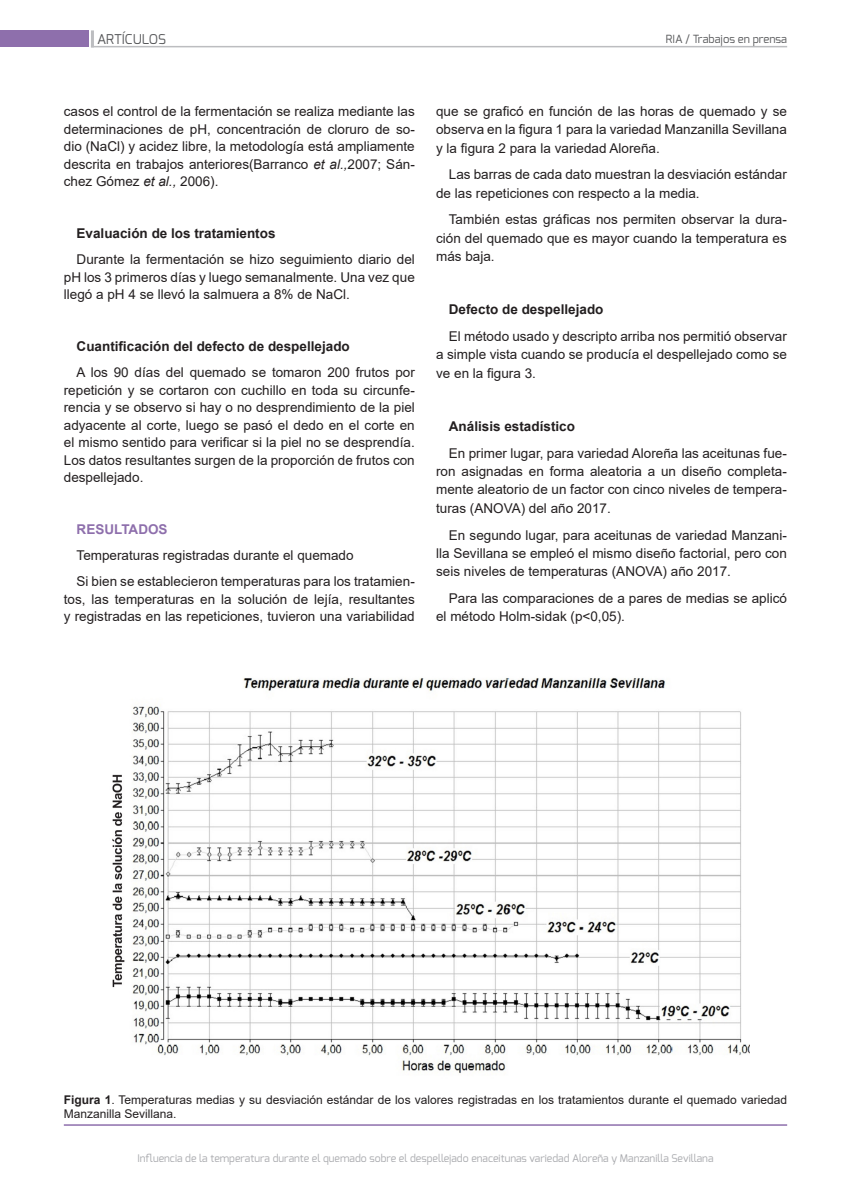
<style>
.page{position:relative;width:851px;height:1191px;background:#fff}
.page>*{position:absolute;margin:0;border:0;box-sizing:border-box;transform-origin:0 0}
.Texto{font:13.5px/17.5px "Arial";color:#231f20;text-align:justify}
.Texto-2{font:700 13.5px "Arial";color:#231f20}
.Subtitulo{font:700 13.5px "Arial";color:#8e6fac}
.t1{font:13.5px "Exo";color:#57585a}
.Tabla-Epig{font:12px/14.4px "Arial";color:#231f20}
.t2{font:11.25px "Exo";color:#57585a}
.t3{font:10.5px "Exo";color:#a8a9ad}
.s1{font-style:italic}
.s2{font-weight:700}
</style>
<div class="page">
<div style="left:0;top:30px;width:89px;height:17px;background:#8e6fac"></div>
<hr style="left:91px;top:30px;width:3px;height:17px;background:#bcbdc0">
<hr style="left:91px;top:46px;width:696px;height:1px;background:#bcbdc0">
<hr style="left:64px;top:1124px;width:723px;height:1px;background:#8e6fac">
<img style="left:112px;top:678px;width:637px;height:396px">
<p class="t1" style="left:97px;top:30px;width:70px">ARTÍCULOS</p>
<p class="t2" style="left:665px;top:31px;width:122px">RIA / Trabajos en prensa</p>
<p class="Texto" style="left:64px;top:103px;width:352px">casos el control de la fermentación se realiza mediante las determinaciones de pH, concentración de cloruro de so&shy;dio (NaCl) y acidez libre, la metodología está ampliamente descrita en trabajos anteriores(Barranco <span class="s1">et al.,</span>2007; Sán&shy;chez Gómez <span class="s1">et al.,</span> 2006).</p>
<p class="Texto-2" style="left:77px;top:224px;width:200px">Evaluación de los tratamientos</p>
<p class="Texto" style="left:64px;top:250px;width:352px;text-indent:13px">Durante la fermentación se hizo seguimiento diario del pH los 3 primeros días y luego semanalmente. Una vez que llegó a pH 4 se llevó la salmuera a 8% de NaCl.</p>
<p class="Texto-2" style="left:77px;top:337px;width:275px">Cuantificación del defecto de despellejado</p>
<p class="Texto" style="left:64px;top:363px;width:352px;text-indent:13px">A los 90 días del quemado se tomaron 200 frutos por repetición y se cortaron con cuchillo en toda su circunfe&shy;rencia y se observo si hay o no desprendimiento de la piel adyacente al corte, luego se pasó el dedo en el corte en el mismo sentido para verificar si la piel no se desprendía.<br>Los datos resultantes surgen de la proporción de frutos con despellejado.</p>
<p class="Subtitulo" style="left:77px;top:520px;width:92px">RESULTADOS</p>
<p class="Texto" style="left:77px;top:546px;width:278px">Temperaturas registradas durante el quemado</p>
<p class="Texto" style="left:64px;top:572px;width:352px;text-indent:13px">Si bien se establecieron temperaturas para los tratamien&shy;tos, las temperaturas en la solución de lejía, resultantes y registradas en las repeticiones, tuvieron una variabilidad</p>
<p class="Texto" style="left:436px;top:102px;width:352px;line-height:18.3px">que se graficó en función de las horas de quemado y se observa en la figura 1 para la variedad Manzanilla Sevillana y la figura 2 para la variedad Aloreña.</p>
<p class="Texto" style="left:436px;top:165px;width:352px;line-height:18.3px;text-indent:13px">Las barras de cada dato muestran la desviación estándar de las repeticiones con respecto a la media.</p>
<p class="Texto" style="left:436px;top:210px;width:352px;line-height:18.3px;text-indent:13px">También estas gráficas nos permiten observar la dura&shy;ción del quemado que es mayor cuando la temperatura es más baja.</p>
<p class="Texto-2" style="left:449px;top:300px;width:156px">Defecto de despellejado</p>
<p class="Texto" style="left:436px;top:327px;width:352px;line-height:18.3px;text-indent:13px">El método usado y descripto arriba nos permitió observar a simple vista cuando se producía el despellejado como se ve en la figura 3.</p>
<p class="Texto-2" style="left:449px;top:417px;width:128px">Análisis estadístico</p>
<p class="Texto" style="left:436px;top:444px;width:352px;line-height:18.3px;text-indent:13px">En primer lugar, para variedad Aloreña las aceitunas fue&shy;ron asignadas en forma aleatoria a un diseño completa&shy;mente aleatorio de un factor con cinco niveles de tempera&shy;turas (ANOVA) del año 2017.</p>
<p class="Texto" style="left:436px;top:525px;width:352px;line-height:18.3px;text-indent:13px">En segundo lugar, para aceitunas de variedad Manzani&shy;lla Sevillana se empleó el mismo diseño factorial, pero con seis niveles de temperaturas (ANOVA) año 2017.</p>
<p class="Texto" style="left:436px;top:589px;width:352px;line-height:18.3px;text-indent:13px">Para las comparaciones de a pares de medias se aplicó el método Holm-sidak (p&lt;0,05).</p>
<p class="Tabla-Epig" style="left:64px;top:1092px;width:724px"><span class="s2">Figura 1</span>. Temperaturas medias y su desviación estándar de los valores registradas en los tratamientos durante el quemado variedad<br>Manzanilla Sevillana.</p>
<p class="t3" style="left:137px;top:1151px;width:577px">Influencia de la temperatura durante el quemado sobre el despellejado enaceitunas variedad Aloreña y Manzanilla Sevillana</p>
</div>
